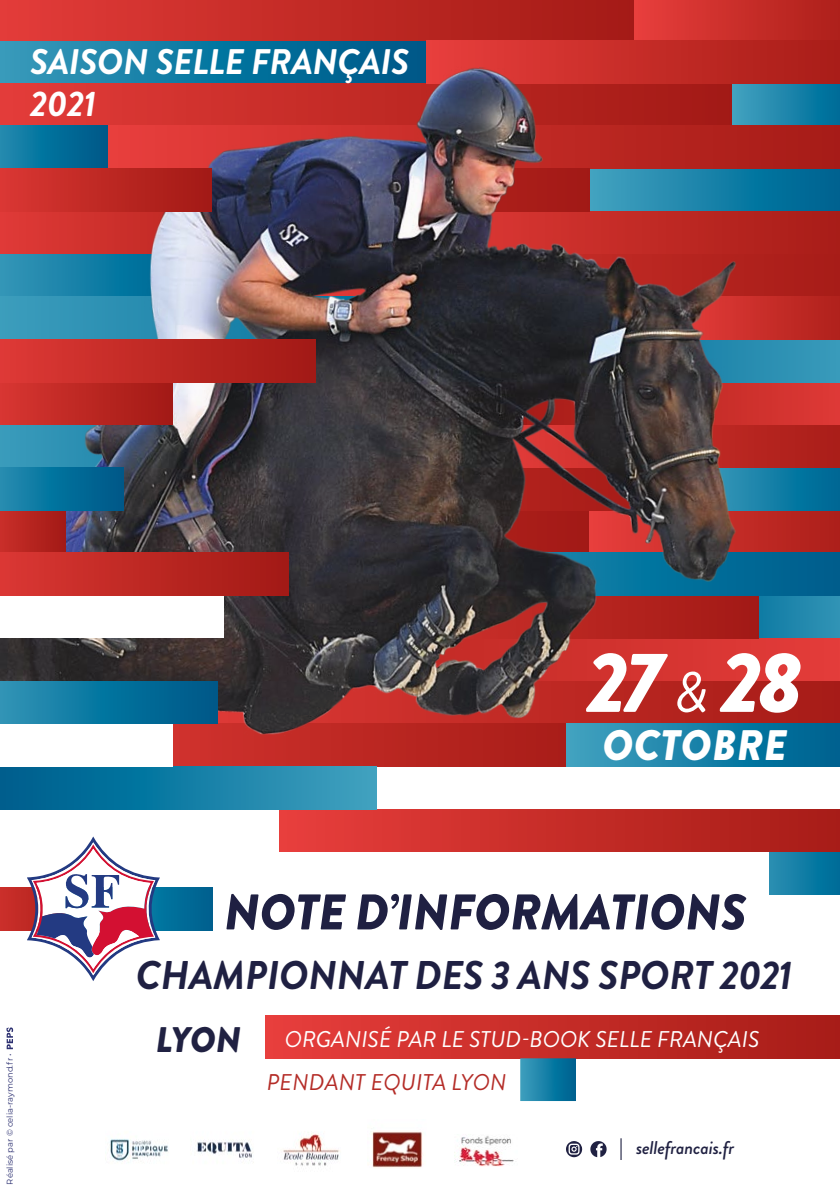
<style>
.page{position:relative;width:840px;height:1191px;background:#fff}
.page>*{position:absolute;margin:0;border:0;box-sizing:border-box;transform-origin:0 0}
.t1{font:italic 900 85.2px "Brandon Grotesque";color:#fff}
.t2{font:italic 900 64px/63.8px "Brandon Grotesque";color:#202142;text-align:center}
.t3{font:italic 900 50px "Brandon Grotesque";letter-spacing:-.005em;color:#1f2042}
.t4{font:italic 900 42.6px "Brandon Grotesque";letter-spacing:.01em;color:#fff}
.t5{font:italic 700 40px "Brandon Grotesque";letter-spacing:-.005em;color:#1f2042}
.t6{font:italic 700 35.6px/41.2px "Brandon Grotesque";letter-spacing:-.01em;color:#fff}
.t7{font:italic 900 35.6px "Brandon Grotesque";color:#202142}
.t8{font:italic 22.8px/42.8px "Brandon Grotesque";color:#fff}
.t9{font:italic 500 18.4px "Brandon Grotesque";letter-spacing:-.01em;color:#202142}
.t10{font:8.4px "Montserrat";color:#2b2f70}
.s1{font-weight:400;font-size:56.8px}
.s2{color:#b42c27}
</style>
<div class="page">
<svg style="left:758px;top:595px;width:81px;height:43px;background:#2185aa"></svg>
<div style="left:588px;top:510px;width:251px;height:43px;background:#b5241f"></div>
<svg style="left:758px;top:83px;width:81px;height:43px;background:#1c7ba0"></svg>
<svg style="left:0;top:40px;width:426px;height:5px;background:#366989"></svg>
<div style="left:0;top:0;width:653px;height:40px;background:linear-gradient(to right,#e23b38,#a11914)"></div>
<div style="left:634px;top:0;width:205px;height:40px;background:linear-gradient(to right,#e83e3c,#ad201a)"></div>
<div style="left:426px;top:40px;width:413px;height:43px;background:linear-gradient(to right,#e73e3c,#a81d17)"></div>
<svg style="left:758px;top:467px;width:81px;height:43px;background:#0b739c"></svg>
<div style="left:475px;top:425px;width:364px;height:42px;background:#b0211c"></div>
<div style="left:251px;top:254px;width:588px;height:43px;background:#ab1e1a"></div>
<div style="left:588px;top:168px;width:251px;height:43px;background:#006b98"></div>
<div style="left:491px;top:382px;width:348px;height:43px;background:#d63531"></div>
<div style="left:376px;top:211px;width:463px;height:43px;background:#ad1f1b"></div>
<div style="left:108px;top:126px;width:731px;height:42px;background:#a91d19"></div>
<div style="left:0;top:638px;width:839px;height:43px;background:#e13b38"></div>
<div style="left:108px;top:681px;width:731px;height:42px;background:#a91d19"></div>
<div style="left:338px;top:553px;width:501px;height:42px;background:#006190"></div>
<svg style="left:173px;top:738px;width:392px;height:28px;background:#bb2722"></svg>
<div style="left:565px;top:723px;width:274px;height:43px;background:linear-gradient(to right,#40a2c0,#00608f)"></div>
<svg style="left:769px;top:852px;width:70px;height:42px;background:#117da5"></svg>
<div style="left:0;top:887px;width:94px;height:43px;background:#c52c27"></div>
<div style="left:66px;top:887px;width:166px;height:43px;background:#006a97"></div>
<div style="left:279px;top:809px;width:560px;height:43px;background:linear-gradient(to right,#e73e3b,#a61c16)"></div>
<div style="left:376px;top:339px;width:463px;height:43px;background:#3194b6"></div>
<div style="left:671px;top:297px;width:168px;height:42px;background:linear-gradient(to bottom,#bd2823,#bd2823)"></div>
<img style="left:0;top:45px;width:758px;height:693px">
<div style="left:0;top:510px;width:66px;height:43px;background:linear-gradient(to right,#c92e29,#a31a16)"></div>
<div style="left:0;top:467px;width:124px;height:43px;background:linear-gradient(to right,#1c8cb0,#005788)"></div>
<div style="left:0;top:382px;width:172px;height:43px;background:linear-gradient(to right,#d73631,#a21a15)"></div>
<div style="left:0;top:681px;width:218px;height:42px;background:linear-gradient(to right,#2793b6,#005687)"></div>
<div style="left:0;top:766px;width:376px;height:43px;background:linear-gradient(to right,#005c8c,#3da1bf)"></div>
<div style="left:0;top:595px;width:223px;height:43px;background:#fff"></div>
<div style="left:0;top:553px;width:288px;height:42px;background:linear-gradient(to right,#da3733,#a21a15)"></div>
<div style="left:0;top:723px;width:172px;height:43px;background:#fff"></div>
<div style="left:0;top:339px;width:315px;height:43px;background:linear-gradient(to right,#dd3935,#a11914)"></div>
<div style="left:0;top:168px;width:211px;height:43px;background:linear-gradient(to right,#da3733,#a21a15)"></div>
<div style="left:265px;top:1015px;width:574px;height:43px;background:linear-gradient(to right,#e73e3b,#a61c16)"></div>
<svg style="left:27px;top:836px;width:133px;height:145px"></svg>
<svg style="left:520px;top:1058px;width:55px;height:43px;background:#187ea5"></svg>
<img style="left:371px;top:1131px;width:52px;height:37px">
<img style="left:197px;top:1140px;width:57px;height:23px">
<img style="left:283px;top:1133px;width:57px;height:33px">
<img style="left:110px;top:1139px;width:58px;height:22px">
<img style="left:454px;top:1136px;width:60px;height:30px">
<svg style="left:566px;top:1141px;width:16px;height:16px"></svg>
<svg style="left:590px;top:1141px;width:16px;height:16px"></svg>
<svg style="left:620px;top:1138px;width:1px;height:22px"></svg>
<svg style="left:6px;top:1027px;width:7px;height:22px"></svg>
<div style="left:214px;top:852px;width:554px;height:150px;background:#fff"></div>
<p class="t6" style="left:30px;top:42px;width:380px">SAISON SELLE FRANÇAIS<br>2021</p>
<p class="t10" style="left:4px;top:1184px;width:133px;rotate:-90deg">Réalisé par © celia-raymond.fr •</p>
<p class="t1" style="left:586px;top:621px;width:217px">27 <span class="s1">&amp;</span> 28</p>
<p class="t4" style="left:602px;top:714px;width:186px">OCTOBRE</p>
<p class="t2" style="left:218px;top:879px;width:486px">CHAMPIONNAT<br>DES 3 ANS SPORT</p>
<p class="t8" style="left:267px;top:1018px;width:494px;text-indent:18px">ORGANISÉ PAR LE STUD-BOOK SELLE FRANÇAIS<br><span class="s2">PENDANT EQUITA LYON</span></p>
<p class="t3" style="left:224px;top:876px;width:523px">NOTE D’INFORMATIONS</p>
<p class="t5" style="left:136px;top:946px;width:657px">CHAMPIONNAT DES 3 ANS SPORT 2021</p>
<p class="t7" style="left:156px;top:1013px;width:87px">LYON</p>
<p class="t9" style="left:635px;top:1134px;width:100px">sellefrancais.fr</p>
</div>
